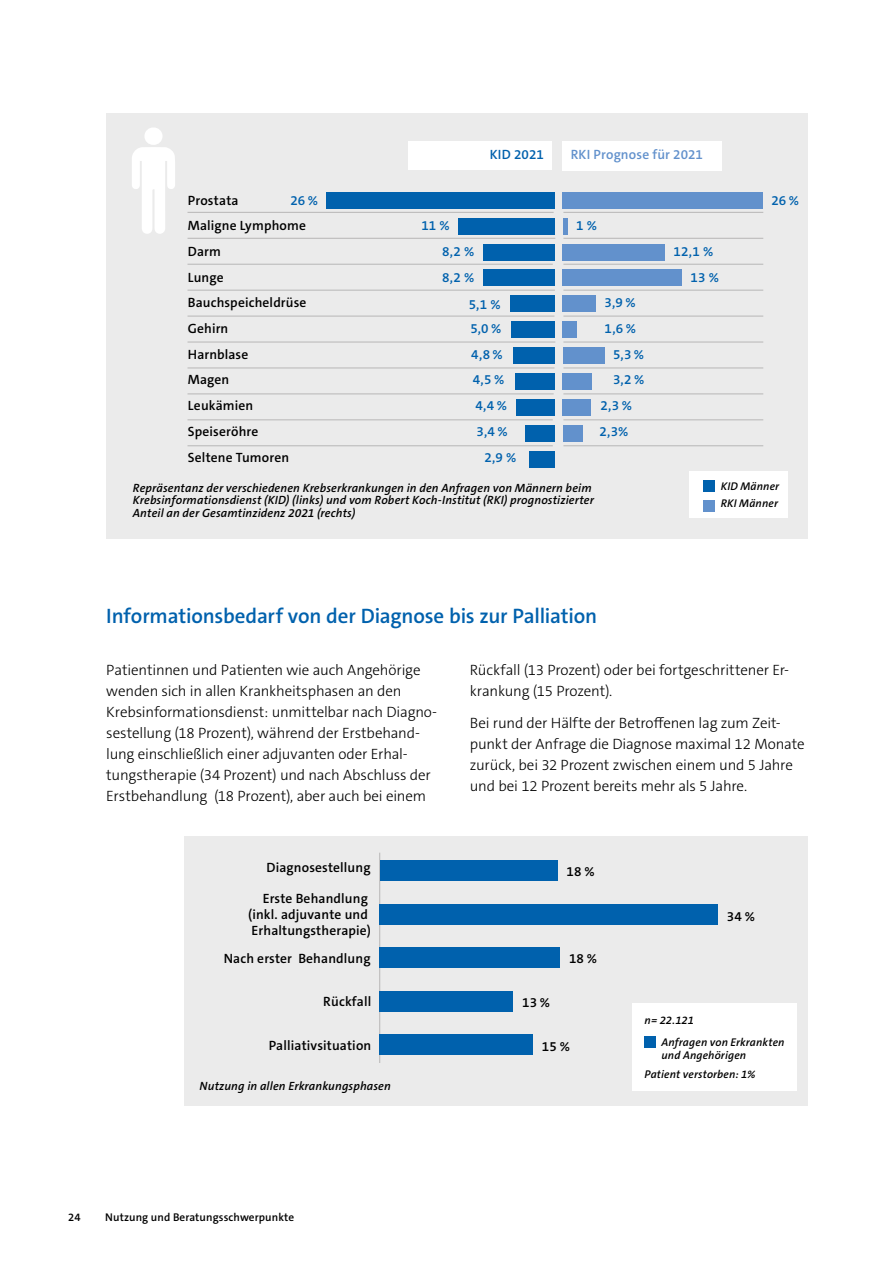
<style>
.page{position:relative;width:893px;height:1263px;background:#fff}
.page>*{position:absolute;margin:0;border:0;box-sizing:border-box;transform-origin:0 0}
.t1{font:600 21px "The Sans C5";letter-spacing:-.01em;color:#0061ad}
.t2{font:300 15px/21px "The Sans C5";letter-spacing:-.01em;color:#000}
.t3{font:600 13.5px/25.7px "The Sans C5";letter-spacing:.01em;color:#000}
.t4{font:600 13.5px/25.7px "The Sans C5";color:#0061ad}
.t5{font:600 13.5px "The Sans C5";letter-spacing:.01em;color:#6291cc}
.t6{font:italic 600 12px/12.8px "The Sans C5";letter-spacing:.01em;color:#000}
.t7{font:italic 600 11.25px/21.1px "The Sans C5";letter-spacing:.015em;color:#000}
.t8{font:600 11.25px "The Sans C5";letter-spacing:.01em;color:#000}
</style>
<div class="page">
<div style="left:185px;top:836px;width:623px;height:270px;background:#ebebeb"></div>
<hr style="left:379px;top:853px;width:1px;height:210px;background:#b7b6b6">
<div style="left:380px;top:860px;width:178px;height:20px;background:#0061ad"></div>
<div style="left:380px;top:905px;width:338px;height:20px;background:#0061ad"></div>
<div style="left:380px;top:947px;width:180px;height:20px;background:#0061ad"></div>
<div style="left:380px;top:991px;width:133px;height:20px;background:#0061ad"></div>
<div style="left:380px;top:1035px;width:153px;height:20px;background:#0061ad"></div>
<div style="left:633px;top:1003px;width:164px;height:88px;background:#fff"></div>
<div style="left:644px;top:1036px;width:12px;height:12px;background:#0061ad"></div>
<div style="left:106px;top:114px;width:702px;height:425px;background:#ebebeb"></div>
<div style="left:409px;top:141px;width:143px;height:29px;background:#fff"></div>
<div style="left:562px;top:141px;width:159px;height:29px;background:#fff"></div>
<hr style="left:188px;top:212px;width:366px;height:1px;background:#b7b6b6">
<hr style="left:563px;top:212px;width:200px;height:1px;background:#b7b6b6">
<hr style="left:188px;top:238px;width:367px;height:1px;background:#b7b6b6">
<hr style="left:563px;top:238px;width:200px;height:1px;background:#b7b6b6">
<hr style="left:188px;top:264px;width:365px;height:1px;background:#b7b6b6">
<hr style="left:563px;top:264px;width:200px;height:1px;background:#b7b6b6">
<hr style="left:188px;top:290px;width:367px;height:1px;background:#b7b6b6">
<hr style="left:563px;top:290px;width:200px;height:1px;background:#b7b6b6">
<hr style="left:188px;top:316px;width:366px;height:1px;background:#b7b6b6">
<hr style="left:563px;top:316px;width:200px;height:1px;background:#b7b6b6">
<hr style="left:188px;top:342px;width:367px;height:1px;background:#b7b6b6">
<hr style="left:563px;top:342px;width:200px;height:1px;background:#b7b6b6">
<hr style="left:188px;top:368px;width:366px;height:1px;background:#b7b6b6">
<hr style="left:563px;top:368px;width:200px;height:1px;background:#b7b6b6">
<hr style="left:188px;top:393px;width:366px;height:1px;background:#b7b6b6">
<hr style="left:563px;top:393px;width:200px;height:1px;background:#b7b6b6">
<hr style="left:188px;top:419px;width:365px;height:1px;background:#b7b6b6">
<hr style="left:563px;top:419px;width:200px;height:1px;background:#b7b6b6">
<hr style="left:188px;top:445px;width:365px;height:1px;background:#b7b6b6">
<hr style="left:563px;top:445px;width:200px;height:1px;background:#b7b6b6">
<div style="left:689px;top:471px;width:98px;height:47px;background:#fff"></div>
<div style="left:703px;top:480px;width:11px;height:11px;background:#0061ad"></div>
<div style="left:703px;top:500px;width:11px;height:12px;background:#6291cc"></div>
<svg style="left:132px;top:147px;width:43px;height:87px"></svg>
<div style="left:144px;top:127px;width:19px;height:18px;background:#fff;border-radius:50%"></div>
<div style="left:529px;top:451px;width:26px;height:16px;background:#0061ad"></div>
<div style="left:525px;top:425px;width:30px;height:16px;background:#0061ad"></div>
<div style="left:516px;top:399px;width:39px;height:16px;background:#0061ad"></div>
<div style="left:515px;top:373px;width:40px;height:16px;background:#0061ad"></div>
<div style="left:513px;top:347px;width:42px;height:17px;background:#0061ad"></div>
<div style="left:511px;top:322px;width:44px;height:16px;background:#0061ad"></div>
<div style="left:510px;top:296px;width:45px;height:16px;background:#0061ad"></div>
<div style="left:483px;top:270px;width:72px;height:16px;background:#0061ad"></div>
<div style="left:483px;top:244px;width:72px;height:16px;background:#0061ad"></div>
<div style="left:458px;top:218px;width:97px;height:16px;background:#0061ad"></div>
<div style="left:327px;top:192px;width:228px;height:16px;background:#0061ad"></div>
<div style="left:563px;top:425px;width:20px;height:16px;background:#6291cc"></div>
<div style="left:563px;top:399px;width:28px;height:16px;background:#6291cc"></div>
<div style="left:563px;top:373px;width:29px;height:16px;background:#6291cc"></div>
<div style="left:563px;top:347px;width:42px;height:17px;background:#6291cc"></div>
<div style="left:563px;top:322px;width:14px;height:16px;background:#6291cc"></div>
<div style="left:563px;top:296px;width:33px;height:16px;background:#6291cc"></div>
<div style="left:563px;top:270px;width:119px;height:16px;background:#6291cc"></div>
<div style="left:563px;top:244px;width:102px;height:16px;background:#6291cc"></div>
<div style="left:563px;top:218px;width:5px;height:16px;background:#6291cc"></div>
<div style="left:563px;top:192px;width:200px;height:16px;background:#6291cc"></div>
<p class="t3" style="left:188px;top:187px;width:120px">Prostata<br>Maligne Lymphome<br>Darm<br>Lunge<br>Bauchspeicheldrüse<br>Gehirn<br>Harnblase<br>Magen<br>Leukämien<br>Speiseröhre<br>Seltene Tumoren</p>
<p class="t4" style="left:290px;top:187px;width:29px">26 %</p>
<p class="t4" style="left:490px;top:142px;width:56px">KID 2021</p>
<p class="t5" style="left:571px;top:146px;width:134px">RKI Prognose für 2021</p>
<p class="t4" style="left:442px;top:213px;width:34px;text-indent:-21px">11 %<br>8,2 %<br>8,2 %</p>
<p class="t4" style="left:576px;top:213px;width:22px">1 %</p>
<p class="t4" style="left:691px;top:239px;width:30px;text-indent:-17px">12,1 %<br>13 %</p>
<p class="t4" style="left:469px;top:291px;width:33px">5,1 %</p>
<p class="t4" style="left:605px;top:290px;width:33px">3,9 %</p>
<p class="t4" style="left:470px;top:316px;width:33px">5,0 %</p>
<p class="t4" style="left:471px;top:341px;width:33px">4,8 %</p>
<p class="t4" style="left:473px;top:367px;width:33px">4,5 %</p>
<p class="t4" style="left:475px;top:393px;width:33px">4,4 %</p>
<p class="t4" style="left:477px;top:419px;width:33px">3,4 %</p>
<p class="t4" style="left:484px;top:444px;width:34px">2,9 %</p>
<p class="t4" style="left:605px;top:316px;width:33px">1,6 %</p>
<p class="t4" style="left:613px;top:341px;width:33px">5,3 %</p>
<p class="t4" style="left:613px;top:367px;width:33px">3,2 %</p>
<p class="t4" style="left:600px;top:393px;width:33px">2,3 %</p>
<p class="t4" style="left:599px;top:419px;width:30px">2,3%</p>
<p class="t4" style="left:771px;top:187px;width:29px">26 %</p>
<p class="t6" style="left:133px;top:481px;width:463px">Repräsentanz der verschiedenen Krebserkrankungen in den Anfragen von Männern beim<br>Krebsinformationsdienst (KID) (links) und vom Robert Koch-Institut (RKI) prognostizierter<br>Anteil an der Gesamtinzidenz 2021 (rechts)</p>
<p class="t7" style="left:721px;top:477px;width:60px;line-height:17.7px">KID Männer<br>RKI Männer</p>
<h1 class="t1" style="left:106px;top:602px;width:492px">Informationsbedarf von der Diagnose bis zur Palliation</h1>
<p class="t2" style="left:106px;top:660px;width:332px">Patientinnen und Patienten wie auch Angehörige wenden sich in allen Krankheitsphasen an den Krebsinformationsdienst: unmittelbar nach Diagno&shy;sestellung (18 Prozent), während der Erstbehand&shy;lung einschließlich einer adjuvanten oder Erhal&shy;tungstherapie (34 Prozent) und nach Abschluss der Erstbehandlung (18 Prozent), aber auch bei einem</p>
<p class="t2" style="left:470px;top:660px;width:321px">Rückfall (13 Prozent) oder bei fortgeschrittener Er&shy;krankung (15 Prozent).</p>
<p class="t2" style="left:470px;top:712px;width:336px">Bei rund der Hälfte der Betroffenen lag zum Zeit&shy;punkt der Anfrage die Diagnose maximal 12 Monate zurück, bei 32 Prozent zwischen einem und 5 Jahre und bei 12 Prozent bereits mehr als 5 Jahre.</p>
<p class="t3" style="left:266px;top:855px;width:106px">Diagnosestellung</p>
<p class="t3" style="left:567px;top:859px;width:30px">18 %</p>
<p class="t3" style="left:248px;top:890px;width:124px;line-height:16.2px;text-indent:15px">Erste Behandlung (inkl. adjuvante und<br>Erhaltungstherapie)</p>
<p class="t3" style="left:224px;top:945px;width:148px">Nach erster Behandlung</p>
<p class="t3" style="left:569px;top:946px;width:30px">18 %</p>
<p class="t3" style="left:323px;top:989px;width:49px">Rückfall</p>
<p class="t3" style="left:522px;top:990px;width:30px">13 %</p>
<p class="t3" style="left:269px;top:1033px;width:104px">Palliativsituation</p>
<p class="t3" style="left:542px;top:1033px;width:30px">15 %</p>
<p class="t6" style="left:200px;top:1080px;width:193px">Nutzung in allen Erkrankungsphasen</p>
<p class="t8" style="left:68px;top:1210px;width:14px">24</p>
<p class="t8" style="left:105px;top:1210px;width:191px">Nutzung und Beratungsschwerpunkte</p>
<p class="t3" style="left:727px;top:903px;width:30px">34 %</p>
<p class="t7" style="left:661px;top:1010px;width:125px;text-indent:-17px">n= 22.121<br>Anfragen von Erkrankten</p>
<p class="t7" style="left:644px;top:1046px;width:113px;line-height:18.9px;text-indent:17px">und Angehörigen<br>Patient verstorben: 1%</p>
</div>
